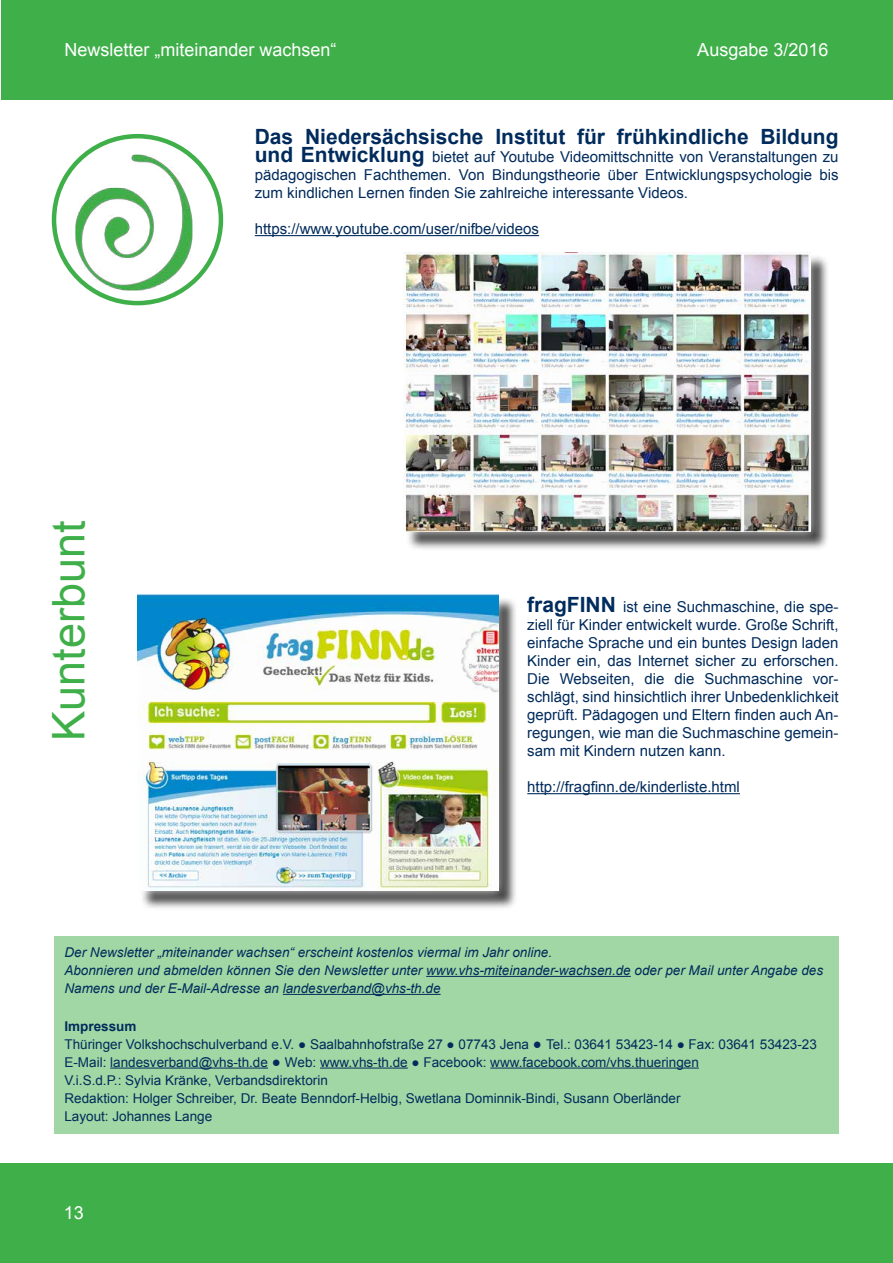
<style>
.page{position:relative;width:893px;height:1263px;background:#fff}
.page>*{position:absolute;margin:0;border:0;box-sizing:border-box;transform-origin:0 0}
.t1{font:45px "Arial";color:#3faf49}
.t2{font:700 21px "Arial";color:#002b5c}
.t3{font:18px "Arial";color:#fff}
.t4{font:15px/18px "Arial";color:#002b5c;text-align:justify}
.t5{font:13.5px/18px "Arial";color:#002b5c}
.t6{font:italic 13.5px/18px "Arial";color:#002b5c}
.s1{font-weight:700;font-size:21px}
.s2{font-weight:700}
.s3{font-size:15px}
</style>
<div class="page">
<img style="left:54px;top:136px;width:167px;height:167px;border-radius:83px">
<div style="left:52px;top:134px;width:171px;height:171px;border:4px solid #3faf49;border-radius:50%"></div>
<div style="left:0;top:1163px;width:893px;height:99px;background:#3faf49"></div>
<div style="left:1px;top:0;width:891px;height:99px;background:#3faf49"></div>
<div style="left:54px;top:936px;width:785px;height:198px;background:#a1d7a4"></div>
<hr style="left:426px;top:976px;width:205px;height:1px;background:#002b5c">
<hr style="left:283px;top:994px;width:158px;height:1px;background:#002b5c">
<hr style="left:110px;top:1067px;width:158px;height:1px;background:#002b5c">
<hr style="left:320px;top:1067px;width:88px;height:1px;background:#002b5c">
<hr style="left:490px;top:1067px;width:209px;height:1px;background:#002b5c">
<hr style="left:255px;top:235px;width:284px;height:1px;background:#002b5c">
<div style="left:406px;top:254px;width:423px;height:297px;background:#000;opacity:.75"></div>
<div style="left:394px;top:242px;width:426px;height:300px;background:#fff;opacity:.75"></div>
<img style="left:404px;top:252px;width:407px;height:279px">
<hr style="left:527px;top:793px;width:213px;height:1px;background:#002b5c">
<div style="left:139px;top:596px;width:378px;height:314px;background:#000;opacity:.75"></div>
<div style="left:127px;top:584px;width:381px;height:317px;background:#fff;opacity:.75"></div>
<img style="left:137px;top:594px;width:361px;height:297px">
<p class="t3" style="left:65px;top:38px;width:274px">Newsletter „miteinander wachsen“</p>
<p class="t3" style="left:697px;top:38px;width:133px">Ausgabe 3/2016</p>
<h1 class="t1" style="left:39px;top:741px;width:222px;rotate:-90deg">Kunterbunt</h1>
<h2 class="t2" style="left:255px;top:123px;width:585px">Das Niedersächsische Institut für frühkindliche Bildung</h2>
<p class="t4" style="left:255px;top:148px;width:585px"><span class="s1">und Entwicklung</span> bietet auf Youtube Videomittschnitte von Veranstaltungen zu pädagogischen Fachthemen. Von Bindungstheorie über Entwicklungspsychologie bis zum kindlichen Lernen finden Sie zahlreiche interessante Videos.</p>
<p class="t4" style="left:255px;top:220px;width:286px">https://www.youtube.com/user/nifbe/videos</p>
<p class="t4" style="left:527px;top:598px;width:313px"><span class="s1">fragFINN</span> ist eine Suchmaschine, die spe&shy;ziell für Kinder entwickelt wurde. Große Schrift, einfache Sprache und ein buntes Design laden Kinder ein, das Internet sicher zu erforschen.<br>Die Webseiten, die die Suchmaschine vor&shy;schlägt, sind hinsichtlich ihrer Unbedenklichkeit geprüft. Pädagogen und Eltern finden auch An&shy;regungen, wie man die Suchmaschine gemein&shy;sam mit Kindern nutzen kann.</p>
<p class="t4" style="left:527px;top:778px;width:214px">http://fragfinn.de/kinderliste.html</p>
<p class="t6" style="left:64px;top:943px;width:760px">Der Newsletter „miteinander wachsen“ erscheint kostenlos viermal im Jahr online.<br>Abonnieren und abmelden können Sie den Newsletter unter www.vhs-miteinander-wachsen.de oder per Mail unter Angabe des<br>Namens und der E-Mail-Adresse an landesverband@vhs-th.de</p>
<p class="t5" style="left:64px;top:1017px;width:754px"><span class="s2">Impressum<br></span>Thüringer Volkshochschulverband e.V. ● Saalbahnhofstraße 27 ● 07743 Jena <span class="s3">●</span> Tel.: 03641 53423-14 ● Fax: 03641 53423-23<br>E-Mail: landesverband@vhs-th.de <span class="s3">●</span> Web: www.vhs-th.de ● Facebook: www.facebook.com/vhs.thueringen<br>V.i.S.d.P.: Sylvia Kränke, Verbandsdirektorin<br>Redaktion: Holger Schreiber, Dr. Beate Benndorf-Helbig, Swetlana Dominnik-Bindi, Susann Oberländer<br>Layout: Johannes Lange</p>
<p class="t3" style="left:64px;top:1201px;width:22px">13</p>
</div>
